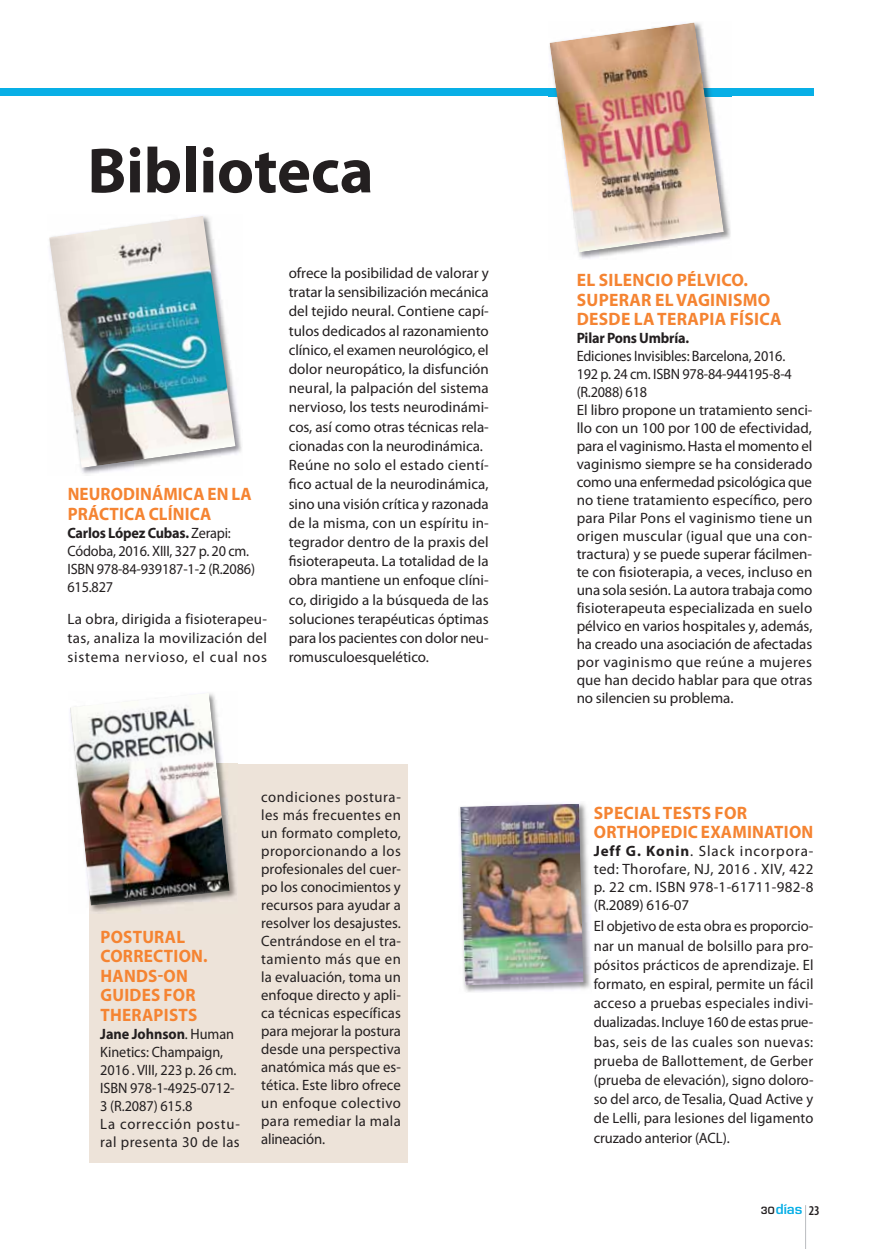
<style>
.page{position:relative;width:880px;height:1249px;background:#fff}
.page>*{position:absolute;margin:0;border:0;box-sizing:border-box;transform-origin:0 0}
.t1{font:700 64.5px "Myriad Pro";letter-spacing:-.005em;color:#231f20}
.t2{font:700 18px/19.5px "Myriad Pro";letter-spacing:.015em;color:#f58432}
.t3{font:700 18px/19.5px "Myriad Pro";letter-spacing:.015em;color:#f58432;scale:.95 1}
.t4{font:15px/19.2px "Myriad Pro";color:#231f20;text-align:justify}
.t5{font:15px/18px "Myriad Pro";color:#231f20;scale:.95 1}
.t6{font:700 15px "Myriad Pro";letter-spacing:-.015em;color:#231f20;scale:.95 1}
.t7{font:600 13.5px "Eurostile";color:#08afe6}
.s1{font-weight:700}
.s2{font-size:9.75px;color:#231f20}
.s3{font-family:"Myriad Pro";font-stretch:condensed;color:#231f20}
</style>
<div class="page">
<hr style="left:805px;top:1205px;width:1px;height:44px;background:#bbbdc0">
<div style="left:0;top:88px;width:813px;height:7px;background:#08afe6"></div>
<div style="left:0;top:89px;width:813px;height:7px;background:#08afe6"></div>
<img style="left:81px;top:215px;width:161px;height:259px">
<img style="left:49px;top:216px;width:186px;height:252px">
<img style="left:548px;top:96px;width:183px;height:163px">
<img style="left:549px;top:22px;width:175px;height:230px">
<div style="left:90px;top:764px;width:318px;height:398px;background:#ede3d9"></div>
<img style="left:459px;top:803px;width:132px;height:189px">
<img style="left:460px;top:804px;width:123px;height:181px">
<img style="left:91px;top:834px;width:146px;height:78px">
<img style="left:70px;top:693px;width:160px;height:213px">
<h1 class="t1" style="left:87px;top:146px;width:288px">Biblioteca</h1>
<p class="t3" style="left:68px;top:486px;width:195px">NEURODINÁMICA EN LA<br>PRÁCTICA CLÍNICA</p>
<p class="t5" style="left:67px;top:525px;width:199px"><span class="s1">Carlos López Cubas.</span> Zerapi:<br>Códoba, 2016. XIII, 327 p. 20 cm.<br>ISBN 978-84-939187-1-2 (R.2086)<br>615.827</p>
<p class="t4" style="left:67px;top:611px;width:201px">La obra, dirigida a fisioterapeu&shy;tas, analiza la movilización del sistema nervioso, el cual nos</p>
<p class="t4" style="left:289px;top:265px;width:202px;text-align:left">ofrece la posibilidad de valorar y tratar la sensibilización mecánica del tejido neural. Contiene capí&shy;tulos dedicados al razonamiento clínico, el examen neurológico, el dolor neuropático, la disfunción neural, la palpación del sistema nervioso, los tests neurodinámi&shy;cos, así como otras técnicas rela&shy;cionadas con la neurodinámica.<br>Reúne no solo el estado cientí&shy;fico actual de la neurodinámica, sino una visión crítica y razonada de la misma, con un espíritu in&shy;tegrador dentro de la praxis del fisioterapeuta. La totalidad de la obra mantiene un enfoque clíni&shy;co, dirigido a la búsqueda de las soluciones terapéuticas óptimas para los pacientes con dolor neu&shy;romusculoesquelético.</p>
<p class="t2" style="left:577px;top:272px;width:206px">EL SILENCIO PÉLVICO.<br>SUPERAR EL VAGINISMO<br>DESDE LA TERAPIA FÍSICA</p>
<p class="t6" style="left:576px;top:333px;width:120px">Pilar Pons Umbría.</p>
<p class="t5" style="left:576px;top:349px;width:250px">Ediciones Invisibles: Barcelona, 2016.<br>192 p. 24 cm. ISBN 978-84-944195-8-4 (R.2088) 618<br>El libro propone un tratamiento senci&shy;llo con un 100 por 100 de efectividad, para el vaginismo. Hasta el momento el vaginismo siempre se ha considerado como una enfermedad psicológica que no tiene tratamiento específico, pero para Pilar Pons el vaginismo tiene un origen muscular (igual que una con&shy;tractura) y se puede superar fácilmen&shy;te con fisioterapia, a veces, incluso en una sola sesión. La autora trabaja como fisioterapeuta especializada en suelo pélvico en varios hospitales y, además, ha creado una asociación de afectadas por vaginismo que reúne a mujeres que han decido hablar para que otras no silencien su problema.</p>
<p class="t3" style="left:100px;top:929px;width:114px">POSTURAL<br>CORRECTION.<br>HANDS-ON<br>GUIDES FOR<br>THERAPISTS</p>
<p class="t5" style="left:100px;top:1026px;width:148px"><span class="s1">Jane Johnson</span>. Human<br>Kinetics: Champaign,<br>2016 . VIII, 223 p. 26 cm.<br>ISBN 978-1-4925-0712-<br>3 (R.2087) 615.8<br>La corrección postu&shy;ral presenta 30 de las</p>
<p class="t4" style="left:261px;top:790px;width:141px;line-height:18px">condiciones postura&shy;les más frecuentes en un formato completo, proporcionando a los profesionales del cuer&shy;po los conocimientos y recursos para ayudar a resolver los desajustes.<br>Centrándose en el tra&shy;tamiento más que en la evaluación, toma un enfoque directo y apli&shy;ca técnicas específicas para mejorar la postura desde una perspectiva anatómica más que es&shy;tética. Este libro ofrece un enfoque colectivo para remediar la mala alineación.</p>
<p class="t2" style="left:594px;top:804px;width:221px">SPECIAL TESTS FOR<br>ORTHOPEDIC EXAMINATION</p>
<p class="t4" style="left:593px;top:843px;width:221px;line-height:18px"><span class="s1">Jeff G. Konin</span>. Slack incorpora&shy;ted: Thorofare, NJ, 2016 . XIV, 422 p. 22 cm. ISBN 978-1-61711-982-8 (R.2089) 616-07</p>
<p class="t4" style="left:593px;top:918px;width:221px">El objetivo de esta obra es proporcio&shy;nar un manual de bolsillo para pro&shy;pósitos prácticos de aprendizaje. El formato, en espiral, permite un fácil acceso a pruebas especiales indivi&shy;dualizadas. Incluye 160 de estas prue&shy;bas, seis de las cuales son nuevas: prueba de Ballottement, de Gerber (prueba de elevación), signo doloro&shy;so del arco, de Tesalia, Quad Active y de Lelli, para lesiones del ligamento cruzado anterior (ACL).</p>
<p class="t7" style="left:761px;top:1204px;width:60px"><span class="s2">30</span>días <span class="s3">23</span></p>
</div>
